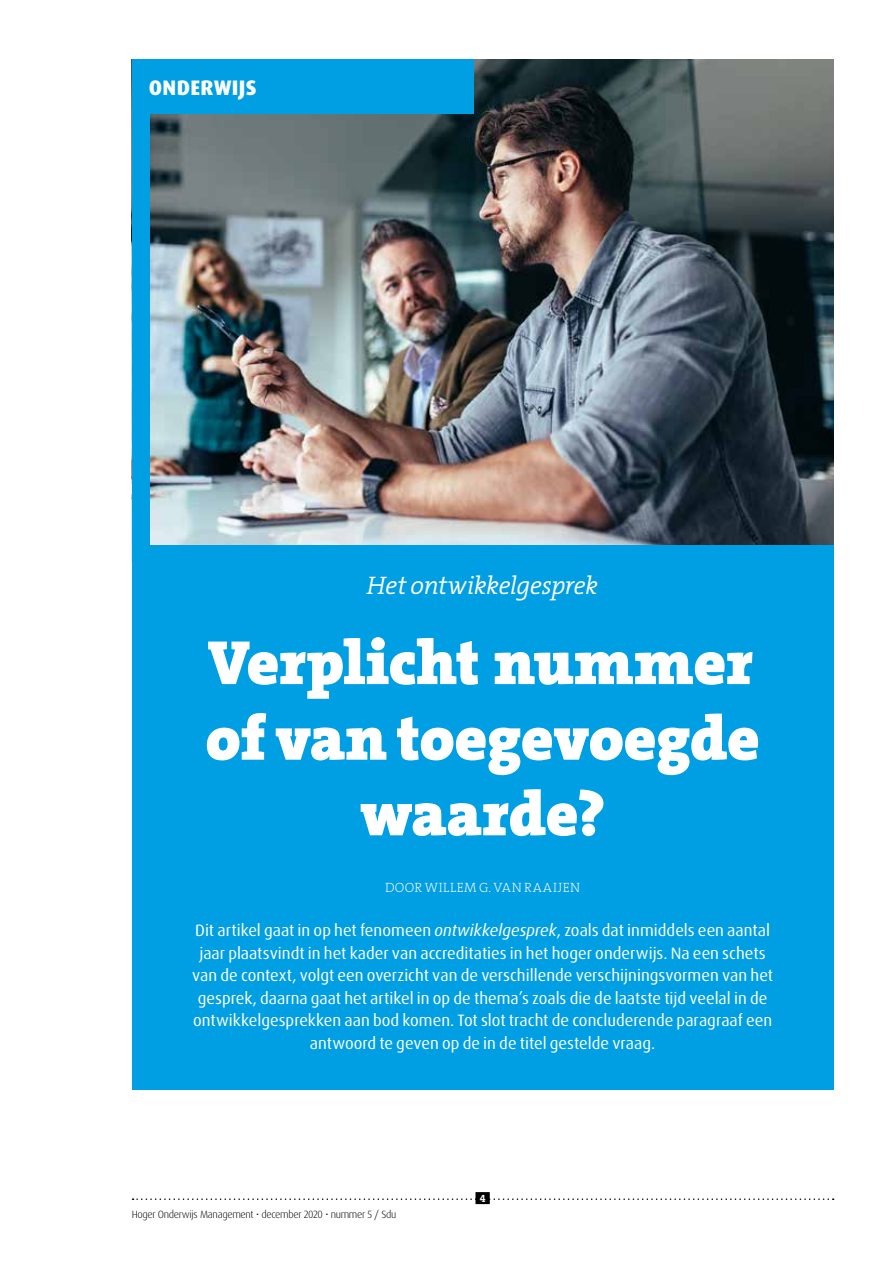
<style>
.page{position:relative;width:893px;height:1263px;background:#fff}
.page>*{position:absolute;margin:0;border:0;box-sizing:border-box;transform-origin:0 0}
.t1{font:900 63px/75.6px "The Serif B W9";letter-spacing:-.01em;color:#fff;text-align:center}
.t2{font:italic 300 25.5px "The Serif B W4";letter-spacing:-.015em;color:#fff}
.t3{font:800 21px "Dax OT";letter-spacing:.015em;color:#fff}
.t4{font:16.5px/22.5px "Dax OT";color:#fff;text-align:center}
.t5{font:200 13.5px "The Serif B W2";letter-spacing:.05em;color:#fff}
.t6{font:300 10.5px "Dax OT";letter-spacing:-.03em;color:#000}
.t7{font:700 10.5px "The Serif B W7";color:#fff}
.s1{font-style:italic}
</style>
<div class="page">
<img style="left:150px;top:60px;width:683px;height:485px">
<div style="left:132px;top:545px;width:701px;height:544px;background:#009fe3"></div>
<svg style="left:133px;top:1198px;width:701px;height:2px"></svg>
<div style="left:475px;top:1192px;width:15px;height:12px;background:#000"></div>
<div style="left:132px;top:59px;width:18px;height:521px;background:#009fe3"></div>
<div style="left:132px;top:59px;width:342px;height:55px;background:#009fe3"></div>
<p class="t3" style="left:149px;top:74px;width:109px">ONDERWIJS</p>
<h2 class="t2" style="left:367px;top:569px;width:233px">Het ontwikkelgesprek</h2>
<h1 class="t1" style="left:205px;top:624px;width:556px">Verplicht nummer of van toegevoegde waarde?</h1>
<p class="t5" style="left:385px;top:878px;width:197px">DOOR WILLEM G. VAN RAAIJEN</p>
<p class="t4" style="left:192px;top:919px;width:582px">Dit artikel gaat in op het fenomeen <span class="s1">ontwikkelgesprek</span>, zoals dat inmiddels een aantal jaar plaatsvindt in het kader van accreditaties in het hoger onderwijs. Na een schets van de context, volgt een overzicht van de verschillende verschijningsvormen van het gesprek, daarna gaat het artikel in op de thema’s zoals die de laatste tijd veelal in de ontwikkelgesprekken aan bod komen. Tot slot tracht de concluderende paragraaf een antwoord te geven op de in de titel gestelde vraag.</p>
<p class="t6" style="left:132px;top:1207px;width:266px">Hoger Onderwijs Management • december 2020 • nummer 5 / Sdu</p>
<p class="t7" style="left:480px;top:1191px;width:7px">4</p>
</div>
